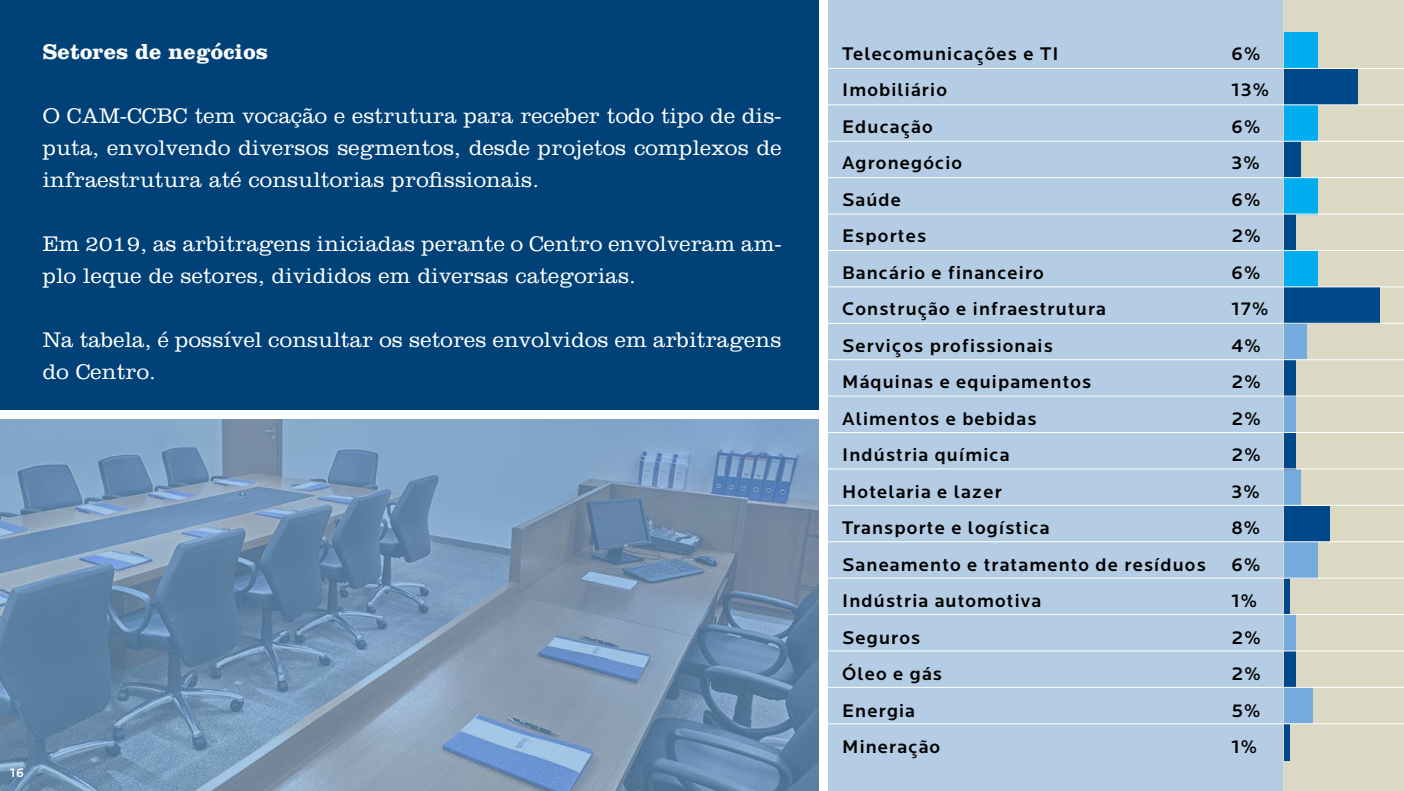
<style>
.page{position:relative;width:1404px;height:791px;background:#fff}
.page>*{position:absolute;margin:0;border:0;box-sizing:border-box;transform-origin:0 0}
.t1{font:300 22px/32px "Clarendon";letter-spacing:.01em;color:#fff}
.t2{font:700 22px "Clarendon";letter-spacing:.01em;color:#fff}
.t3{font:500 19px "Locator";letter-spacing:.06em;color:#000}
.t4{font:500 13px "Locator";color:#fff}
</style>
<div class="page">
<div style="left:825px;top:0;width:458px;height:791px;background:#b5cde4"></div>
<div style="left:1283px;top:0;width:120px;height:791px;background:#dbd9c4"></div>
<div style="left:1283px;top:32px;width:34px;height:37px;background:#00aeef"></div>
<div style="left:1283px;top:324px;width:23px;height:36px;background:#74aadc"></div>
<div style="left:1283px;top:105px;width:34px;height:36px;background:#00aeef"></div>
<div style="left:1283px;top:396px;width:11px;height:37px;background:#74aadc"></div>
<div style="left:1283px;top:178px;width:34px;height:36px;background:#00aeef"></div>
<div style="left:1283px;top:469px;width:17px;height:37px;background:#74aadc"></div>
<div style="left:1283px;top:615px;width:11px;height:36px;background:#74aadc"></div>
<div style="left:1283px;top:251px;width:34px;height:36px;background:#00aeef"></div>
<div style="left:1283px;top:542px;width:34px;height:36px;background:#74aadc"></div>
<div style="left:1283px;top:688px;width:28px;height:36px;background:#74aadc"></div>
<div style="left:1283px;top:69px;width:74px;height:35px;background:#004889"></div>
<div style="left:1283px;top:360px;width:11px;height:36px;background:#004889"></div>
<div style="left:1283px;top:142px;width:17px;height:36px;background:#004889"></div>
<div style="left:1283px;top:433px;width:11px;height:36px;background:#004889"></div>
<div style="left:1283px;top:214px;width:11px;height:37px;background:#004889"></div>
<div style="left:1283px;top:506px;width:45px;height:36px;background:#004889"></div>
<div style="left:1283px;top:651px;width:11px;height:36px;background:#004889"></div>
<div style="left:1283px;top:287px;width:96px;height:37px;background:#004889"></div>
<div style="left:1283px;top:578px;width:6px;height:37px;background:#004889"></div>
<div style="left:1283px;top:724px;width:6px;height:36px;background:#004889"></div>
<hr style="left:817px;top:68px;width:586px;height:1px;background:#fff">
<hr style="left:817px;top:104px;width:586px;height:1px;background:#fff">
<hr style="left:817px;top:141px;width:586px;height:1px;background:#fff">
<hr style="left:817px;top:177px;width:586px;height:1px;background:#fff">
<hr style="left:817px;top:432px;width:586px;height:1px;background:#fff">
<hr style="left:817px;top:214px;width:586px;height:1px;background:#fff">
<hr style="left:817px;top:468px;width:586px;height:1px;background:#fff">
<hr style="left:817px;top:250px;width:586px;height:1px;background:#fff">
<hr style="left:817px;top:505px;width:586px;height:1px;background:#fff">
<hr style="left:817px;top:286px;width:586px;height:1px;background:#fff">
<hr style="left:817px;top:541px;width:586px;height:1px;background:#fff">
<hr style="left:817px;top:323px;width:586px;height:1px;background:#fff">
<hr style="left:817px;top:578px;width:586px;height:1px;background:#fff">
<hr style="left:817px;top:687px;width:586px;height:1px;background:#fff">
<hr style="left:817px;top:359px;width:586px;height:1px;background:#fff">
<hr style="left:817px;top:614px;width:586px;height:1px;background:#fff">
<hr style="left:817px;top:723px;width:586px;height:1px;background:#fff">
<hr style="left:817px;top:396px;width:586px;height:1px;background:#fff">
<hr style="left:817px;top:650px;width:586px;height:1px;background:#fff">
<img style="left:0;top:419px;width:819px;height:372px">
<div style="left:0;top:0;width:825px;height:413px;background:#004278"></div>
<div style="left:819px;top:0;width:8px;height:791px;background:#fff"></div>
<div style="left:0;top:410px;width:823px;height:8px;background:#fff"></div>
<p class="t2" style="left:43px;top:38px;width:227px">Setores de negócios</p>
<p class="t1" style="left:43px;top:100px;width:740px;text-align:justify">O CAM-CCBC tem vocação e estrutura para receber todo tipo de dis&shy;puta, envolvendo diversos segmentos, desde projetos complexos de infraestrutura até consultorias profissionais.</p>
<p class="t1" style="left:43px;top:228px;width:740px">Em 2019, as arbitragens iniciadas perante o Centro envolveram am&shy;plo leque de setores, divididos em diversas categorias.</p>
<p class="t1" style="left:43px;top:324px;width:740px">Na tabela, é possível consultar os setores envolvidos em arbitragens do Centro.</p>
<p class="t4" style="left:10px;top:766px;width:16px">16</p>
<p class="t3" style="left:842px;top:43px;width:218px">Telecomunicações e TI</p>
<p class="t3" style="left:1231px;top:43px;width:31px">6%</p>
<p class="t3" style="left:842px;top:79px;width:106px">Imobiliário</p>
<p class="t3" style="left:1231px;top:79px;width:40px">13%</p>
<p class="t3" style="left:842px;top:116px;width:92px">Educação</p>
<p class="t3" style="left:1231px;top:116px;width:31px">6%</p>
<p class="t3" style="left:842px;top:152px;width:121px">Agronegócio</p>
<p class="t3" style="left:1231px;top:152px;width:30px">3%</p>
<p class="t3" style="left:842px;top:189px;width:60px">Saúde</p>
<p class="t3" style="left:1231px;top:189px;width:31px">6%</p>
<p class="t3" style="left:842px;top:225px;width:85px">Esportes</p>
<p class="t3" style="left:1231px;top:225px;width:31px">2%</p>
<p class="t3" style="left:842px;top:262px;width:203px">Bancário e financeiro</p>
<p class="t3" style="left:1231px;top:262px;width:31px">6%</p>
<p class="t3" style="left:842px;top:298px;width:265px">Construção e infraestrutura</p>
<p class="t3" style="left:1231px;top:298px;width:39px">17%</p>
<p class="t3" style="left:842px;top:335px;width:212px">Serviços profissionais</p>
<p class="t3" style="left:1231px;top:335px;width:31px">4%</p>
<p class="t3" style="left:842px;top:371px;width:251px">Máquinas e equipamentos</p>
<p class="t3" style="left:1231px;top:371px;width:31px">2%</p>
<p class="t3" style="left:842px;top:408px;width:196px">Alimentos e bebidas</p>
<p class="t3" style="left:1231px;top:408px;width:31px">2%</p>
<p class="t3" style="left:842px;top:444px;width:169px">Indústria química</p>
<p class="t3" style="left:1231px;top:444px;width:31px">2%</p>
<p class="t3" style="left:842px;top:481px;width:161px">Hotelaria e lazer</p>
<p class="t3" style="left:1231px;top:481px;width:30px">3%</p>
<p class="t3" style="left:842px;top:517px;width:209px">Transporte e logística</p>
<p class="t3" style="left:1231px;top:517px;width:31px">8%</p>
<p class="t3" style="left:842px;top:554px;width:365px">Saneamento e tratamento de resíduos</p>
<p class="t3" style="left:1231px;top:554px;width:31px">6%</p>
<p class="t3" style="left:842px;top:590px;width:201px">Indústria automotiva</p>
<p class="t3" style="left:1231px;top:590px;width:28px">1%</p>
<p class="t3" style="left:842px;top:627px;width:80px">Seguros</p>
<p class="t3" style="left:1231px;top:627px;width:31px">2%</p>
<p class="t3" style="left:842px;top:663px;width:101px">Óleo e gás</p>
<p class="t3" style="left:1231px;top:663px;width:31px">2%</p>
<p class="t3" style="left:842px;top:700px;width:74px">Energia</p>
<p class="t3" style="left:1231px;top:700px;width:31px">5%</p>
<p class="t3" style="left:842px;top:736px;width:100px">Mineração</p>
<p class="t3" style="left:1231px;top:736px;width:28px">1%</p>
</div>
